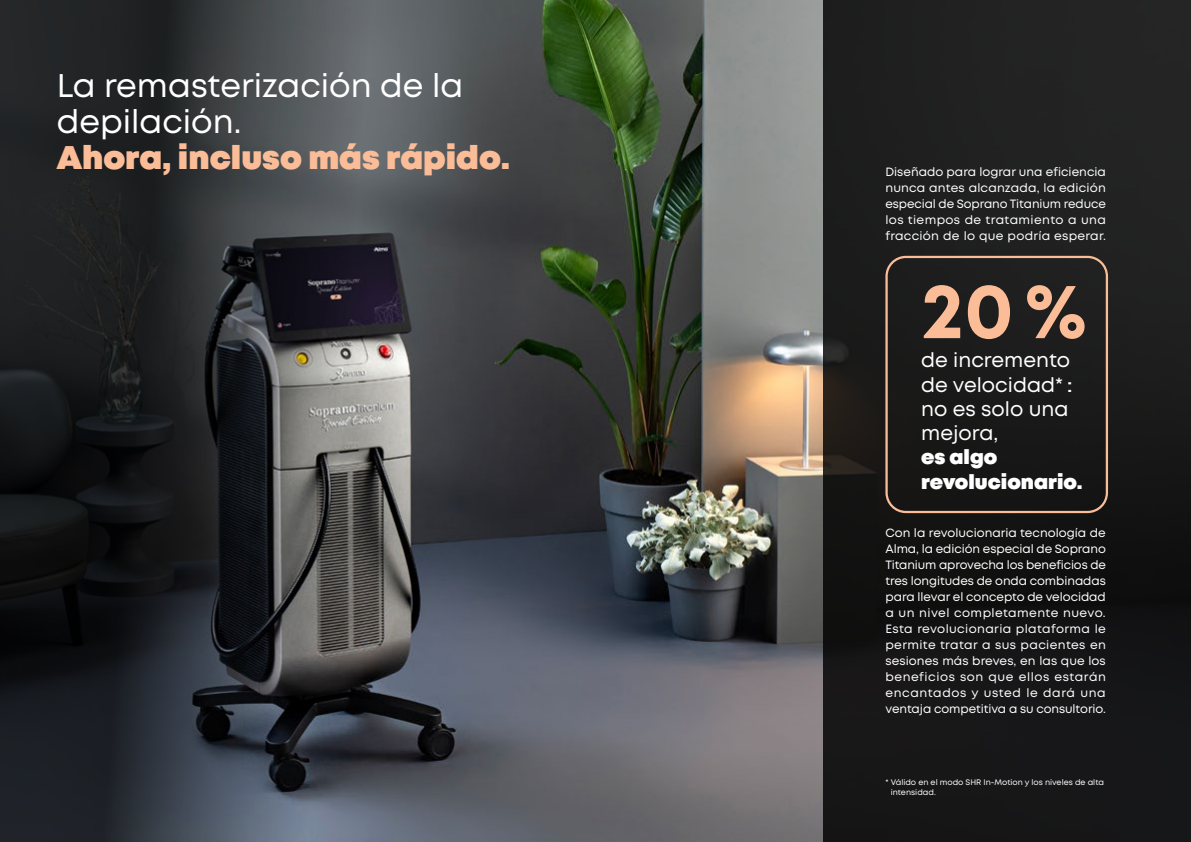
<style>
.page{position:relative;width:1191px;height:842px;background:#fff}
.page>*{position:absolute;margin:0;border:0;box-sizing:border-box;transform-origin:0 0}
.t1{font:700 78.3px "Mont";color:#fbbd97}
.t2{font:32.7px/35.8px "Mont";color:#fff}
.t3{font:900 32.7px "Mont";color:#fbbd97}
.t4{font:20.2px/24.2px "Mont";color:#fff}
.t5{font:900 20.2px/24.2px "Mont";color:#fff}
.t6{font:12px/16px "Mont";letter-spacing:.02em;color:#fff;text-align:justify}
.t7{font:8px/9.6px "Mont";color:#fff}
.s1{font-family:"Adobe Hebrew"}
</style>
<div class="page">
<img style="left:457px;top:0;width:366px;height:842px">
<div style="left:823px;top:0;width:368px;height:842px;background:#191919"></div>
<svg style="left:0;top:0;width:457px;height:842px;background:#35383c"></svg>
<div style="left:885px;top:256px;width:223px;height:257px;border:2px solid #fbbd97;border-radius:19px"></div>
<h2 class="t2" style="left:57px;top:68px;width:408px">La remasterización de la depilación.</h2>
<h2 class="t3" style="left:57px;top:143px;width:455px">Ahora, incluso más rápido.</h2>
<p class="t6" style="left:885px;top:164px;width:222px">Diseñado para lograr una eficiencia nunca antes alcanzada, la edición especial de Soprano Titanium reduce los tiempos de tratamiento a una fracción de lo que podría esperar.</p>
<h1 class="t1" style="left:921px;top:267px;width:167px">20%</h1>
<h3 class="t4" style="left:921px;top:348px;width:153px">de incremento de velocidad* : no es solo una mejora,</h3>
<h3 class="t5" style="left:921px;top:447px;width:163px">es algo revolucionario.</h3>
<p class="t6" style="left:885px;top:525px;width:222px">Con la revolucionaria tecnología de Alma, la edición especial de Soprano Titanium aprovecha los beneficios de tres longitudes de onda combinadas para llevar el concepto de velocidad a un nivel completamente nuevo.<br>Esta revolucionaria plataforma le permite tratar a sus pacientes en sesiones más breves, en las que los beneficios son que ellos estarán encantados y usted le dará una ventaja competitiva a su consultorio.</p>
<p class="t7" style="left:890px;top:778px;width:215px;text-indent:-5px">* Válido en el modo SHR In-Motion y los niveles de alta intensidad<span class="s1">.</span></p>
</div>
